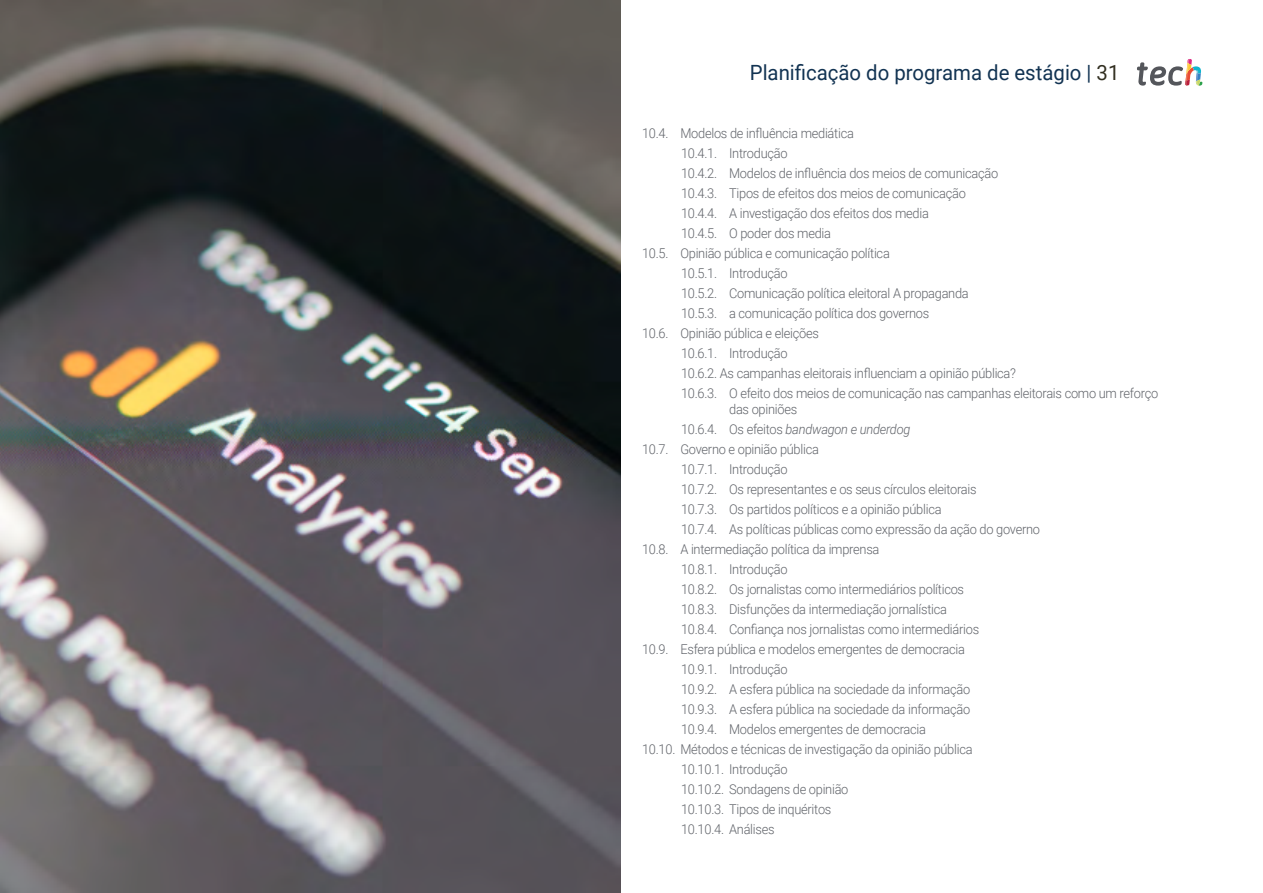
<style>
.page{position:relative;width:1263px;height:893px;background:#fff}
.page>*{position:absolute;margin:0;border:0;box-sizing:border-box;transform-origin:0 0}
.t1{font:21px "Roboto";color:#123352}
.t2{font:300 13.5px "Roboto";letter-spacing:-.02em;color:#61646a;scale:.95 1}
.t3{font:italic 300 13.5px "Roboto";letter-spacing:-.02em;color:#61646a;scale:.95 1}
.s1{color:#312e20}
.s2{font-style:normal}
</style>
<div class="page">
<svg style="left:1137px;top:59px;width:65px;height:27px"></svg>
<img style="left:0;top:0;width:621px;height:893px">
<h1 class="t1" style="left:750px;top:57px;width:371px">Planificação do programa de estágio | <span class="s1">31</span></h1>
<p class="t2" style="left:642px;top:123px;width:224px">10.4. Modelos de influência mediática</p>
<p class="t2" style="left:681px;top:143px;width:114px">10.4.1. Introdução</p>
<p class="t2" style="left:681px;top:163px;width:335px">10.4.2. Modelos de influência dos meios de comunicação</p>
<p class="t2" style="left:681px;top:183px;width:301px">10.4.3. Tipos de efeitos dos meios de comunicação</p>
<p class="t2" style="left:681px;top:203px;width:262px">10.4.4. A investigação dos efeitos dos media</p>
<p class="t2" style="left:681px;top:223px;width:159px">10.4.5. O poder dos media</p>
<p class="t2" style="left:642px;top:243px;width:262px">10.5. Opinião pública e comunicação política</p>
<p class="t2" style="left:681px;top:263px;width:114px">10.5.1. Introdução</p>
<p class="t2" style="left:681px;top:283px;width:304px">10.5.2. Comunicação política eleitoral A propaganda</p>
<p class="t2" style="left:681px;top:303px;width:263px">10.5.3. a comunicação política dos governos</p>
<p class="t2" style="left:642px;top:323px;width:188px">10.6. Opinião pública e eleições</p>
<p class="t2" style="left:681px;top:344px;width:114px">10.6.1. Introdução</p>
<p class="t2" style="left:681px;top:364px;width:354px">10.6.2. As campanhas eleitorais influenciam a opinião pública?</p>
<p class="t2" style="left:681px;top:384px;width:504px">10.6.3. O efeito dos meios de comunicação nas campanhas eleitorais como um reforço</p>
<p class="t2" style="left:729px;top:399px;width:73px">das opiniões</p>
<p class="t3" style="left:681px;top:419px;width:243px"><span class="s2">10.6.4. Os efeitos</span> bandwagon e underdog</p>
<p class="t2" style="left:642px;top:439px;width:188px">10.7. Governo e opinião pública</p>
<p class="t2" style="left:681px;top:459px;width:114px">10.7.1. Introdução</p>
<p class="t2" style="left:681px;top:479px;width:313px">10.7.2. Os representantes e os seus círculos eleitorais</p>
<p class="t2" style="left:681px;top:499px;width:276px">10.7.3. Os partidos políticos e a opinião pública</p>
<p class="t2" style="left:681px;top:519px;width:379px">10.7.4. As políticas públicas como expressão da ação do governo</p>
<p class="t2" style="left:642px;top:539px;width:251px">10.8. A intermediação política da imprensa</p>
<p class="t2" style="left:681px;top:559px;width:114px">10.8.1. Introdução</p>
<p class="t2" style="left:681px;top:579px;width:299px">10.8.2. Os jornalistas como intermediários políticos</p>
<p class="t2" style="left:681px;top:599px;width:281px">10.8.3. Disfunções da intermediação jornalística</p>
<p class="t2" style="left:681px;top:619px;width:315px">10.8.4. Confiança nos jornalistas como intermediários</p>
<p class="t2" style="left:642px;top:639px;width:341px">10.9. Esfera pública e modelos emergentes de democracia</p>
<p class="t2" style="left:681px;top:659px;width:114px">10.9.1. Introdução</p>
<p class="t2" style="left:681px;top:679px;width:306px">10.9.2. A esfera pública na sociedade da informação</p>
<p class="t2" style="left:681px;top:699px;width:306px">10.9.3. A esfera pública na sociedade da informação</p>
<p class="t2" style="left:681px;top:719px;width:259px">10.9.4. Modelos emergentes de democracia</p>
<p class="t2" style="left:642px;top:739px;width:349px">10.10. Métodos e técnicas de investigação da opinião pública</p>
<p class="t2" style="left:681px;top:759px;width:114px">10.10.1. Introdução</p>
<p class="t2" style="left:681px;top:779px;width:178px">10.10.2. Sondagens de opinião</p>
<p class="t2" style="left:681px;top:799px;width:160px">10.10.3. Tipos de inquéritos</p>
<p class="t2" style="left:681px;top:819px;width:100px">10.10.4. Análises</p>
</div>
